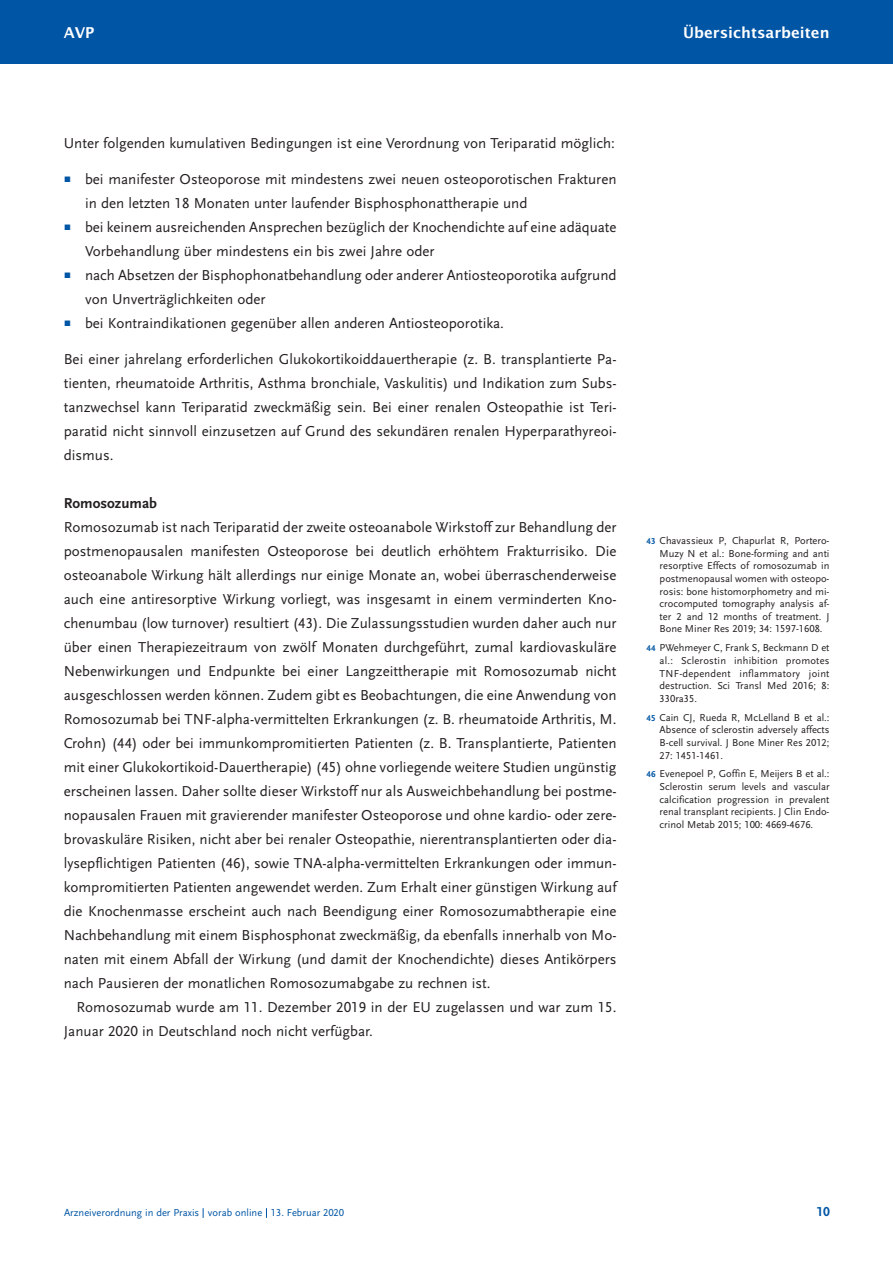
<style>
.page{position:relative;width:893px;height:1263px;background:#fff}
.page>*{position:absolute;margin:0;border:0;box-sizing:border-box;transform-origin:0 0}
.t1{font:15px/24px "Scala Sans LF";color:#231f20;text-align:justify}
.t2{font:600 15px "Lucida Sans";color:#fff}
.t3{font:700 15px "Scala Sans LF";color:#231f20}
.t4{font:700 13.5px "Scala Sans LF";color:#0155a5}
.t5{font:10.5px/12.6px "Scala Sans LF";color:#231f20;text-align:justify}
.t6{font:10.5px "Scala Sans LF";color:#0155a5}
.s1{font-family:"Scala Sans Expert";font-size:12px;color:#0155a5}
.s2{font-weight:700;font-size:9px;color:#0155a5}
</style>
<div class="page">
<div style="left:0;top:0;width:892px;height:64px;background:#0155a5"></div>
<p class="t2" style="left:64px;top:27px;width:32px">AVP</p>
<p class="t2" style="left:683px;top:27px;width:148px">Übersichtsarbeiten</p>
<p class="t1" style="left:64px;top:132px;width:553px">Unter folgenden kumulativen Bedingungen ist eine Verordnung von Teriparatid möglich:</p>
<p class="t1" style="left:64px;top:168px;width:554px"><span class="s1">r</span> bei manifester Osteoporose mit mindestens zwei neuen osteoporotischen Frakturen</p>
<p class="t1" style="left:85px;top:192px;width:444px">in den letzten 18 Monaten unter laufender Bisphosphonattherapie und</p>
<p class="t1" style="left:64px;top:216px;width:554px"><span class="s1">r</span> bei keinem ausreichenden Ansprechen bezüglich der Knochendichte auf eine adäquate</p>
<p class="t1" style="left:85px;top:240px;width:351px">Vorbehandlung über mindestens ein bis zwei Jahre oder</p>
<p class="t1" style="left:64px;top:264px;width:554px"><span class="s1">r</span> nach Absetzen der Bisphophonatbehandlung oder anderer Antiosteoporotika aufgrund</p>
<p class="t1" style="left:85px;top:288px;width:182px">von Unverträglichkeiten oder</p>
<p class="t1" style="left:64px;top:312px;width:442px"><span class="s1">r</span> bei Kontraindikationen gegenüber allen anderen Antiosteoporotika.</p>
<p class="t1" style="left:64px;top:348px;width:554px">Bei einer jahrelang erforderlichen Glukokortikoiddauertherapie (z. B. transplantierte Pa&shy;tienten, rheumatoide Arthritis, Asthma bronchiale, Vaskulitis) und Indikation zum Subs - tanzwechsel kann Teriparatid zweckmäßig sein. Bei einer renalen Osteopathie ist Teri - paratid nicht sinnvoll einzusetzen auf Grund des sekundären renalen Hy per para thyreoi&shy;dismus.</p>
<p class="t3" style="left:64px;top:497px;width:95px">Romosozumab</p>
<p class="t1" style="left:64px;top:516px;width:554px">Romosozumab ist nach Teriparatid der zweite osteoanabole Wirkstoff zur Behandlung der postmenopausalen manifesten Osteoporose bei deutlich erhöhtem Frakturrisiko. Die osteoanabole Wirkung hält allerdings nur einige Monate an, wobei überraschenderweise auch eine antiresorptive Wirkung vorliegt, was insgesamt in einem verminderten Kno&shy;chenumbau (low turnover) resultiert (43). Die Zulassungsstudien wurden daher auch nur über einen Therapiezeitraum von zwölf Monaten durchgeführt, zumal kardiovaskuläre Nebenwirkungen und Endpunkte bei einer Langzeittherapie mit Romosozumab nicht ausgeschlossen werden können. Zudem gibt es Beobachtungen, die eine Anwendung von Romosozumab bei TNF-alpha-vermittelten Erkrankungen (z. B. rheumatoide Arthritis, M.<br>Crohn) (44) oder bei immunkompromitierten Pa tienten (z. B. Transplantierte, Patienten mit einer Glukokortikoid-Dauertherapie) (45) ohne vorliegende weit ere Studien ungünstig erscheinen lassen. Daher sollte dieser Wirkstoff nur als Ausweichbehandlung bei postme&shy;nopausalen Frauen mit gravierender manifester Osteoporose und ohne kardio- oder zere&shy;brovaskuläre Risiken, nicht aber bei renaler Osteopathie, nierentransplantierten oder dia&shy;lysepflichtigen Patienten (46), sowie TNA-alpha-vermittelten Erkrankungen oder im mun&shy;kom pro mitierten Patienten angewendet werden. Zum Erhalt einer günstigen Wirkung auf die Knochenmasse erscheint auch nach Beendigung einer Romosozumabtherapie eine Nachbehandlung mit einem Bisphosphonat zweckmäßig, da ebenfalls innerhalb von Mo&shy;naten mit einem Abfall der Wirkung (und damit der Knochendichte) dieses Antikörpers nach Pausieren der monatlichen Romosozumabgabe zu rech nen ist.</p>
<p class="t1" style="left:64px;top:996px;width:554px;text-indent:13px">Romosozumab wurde am 11. Dezember 2019 in der EU zugelassen und war zum 15.<br>Januar 2020 in Deutschland noch nicht verfügbar.</p>
<p class="t5" style="left:660px;top:535px;width:171px;text-indent:-13px"><span class="s2">43</span> Chavassieux P, Chapurlat R, Portero-Muzy N et al.: Bone-forming and anti resorptive Effects of romosozumab in postmenopausal women with osteopo&shy;rosis: bone histomorphometry and mi&shy;crocomputed tomography analysis af&shy;ter 2 and 12 months of treatment. J Bone Miner Res 2019; 34: 1597-1608.</p>
<p class="t5" style="left:660px;top:642px;width:171px;text-indent:-13px"><span class="s2">44</span> PWehmeyer C, Frank S, Beckmann D et al.: Sclerostin inhibition promotes TNF-dependent inflammatory joint destruction. Sci Transl Med 2016; 8:<br>330ra35.</p>
<p class="t5" style="left:660px;top:712px;width:171px;text-indent:-13px"><span class="s2">45</span> Cain CJ, Rueda R, McLelland B et al.:<br>Absence of sclerostin adversely affects B-cell survival. J Bone Miner Res 2012; 27: 1451-1461.</p>
<p class="t5" style="left:660px;top:769px;width:171px;text-indent:-13px"><span class="s2">46</span> Evenepoel P, Goffin E, Meijers B et al.:<br>Sclerostin serum levels and vascular calcification progression in prevalent renal transplant recipients. J Clin Endo&shy;crinol Metab 2015; 100: 4669-4676.</p>
<p class="t6" style="left:64px;top:1208px;width:282px">Arzneiverordnung in der Praxis vorab online 13. Februar 2020</p>
<p class="t4" style="left:816px;top:1206px;width:15px">10</p>
</div>
